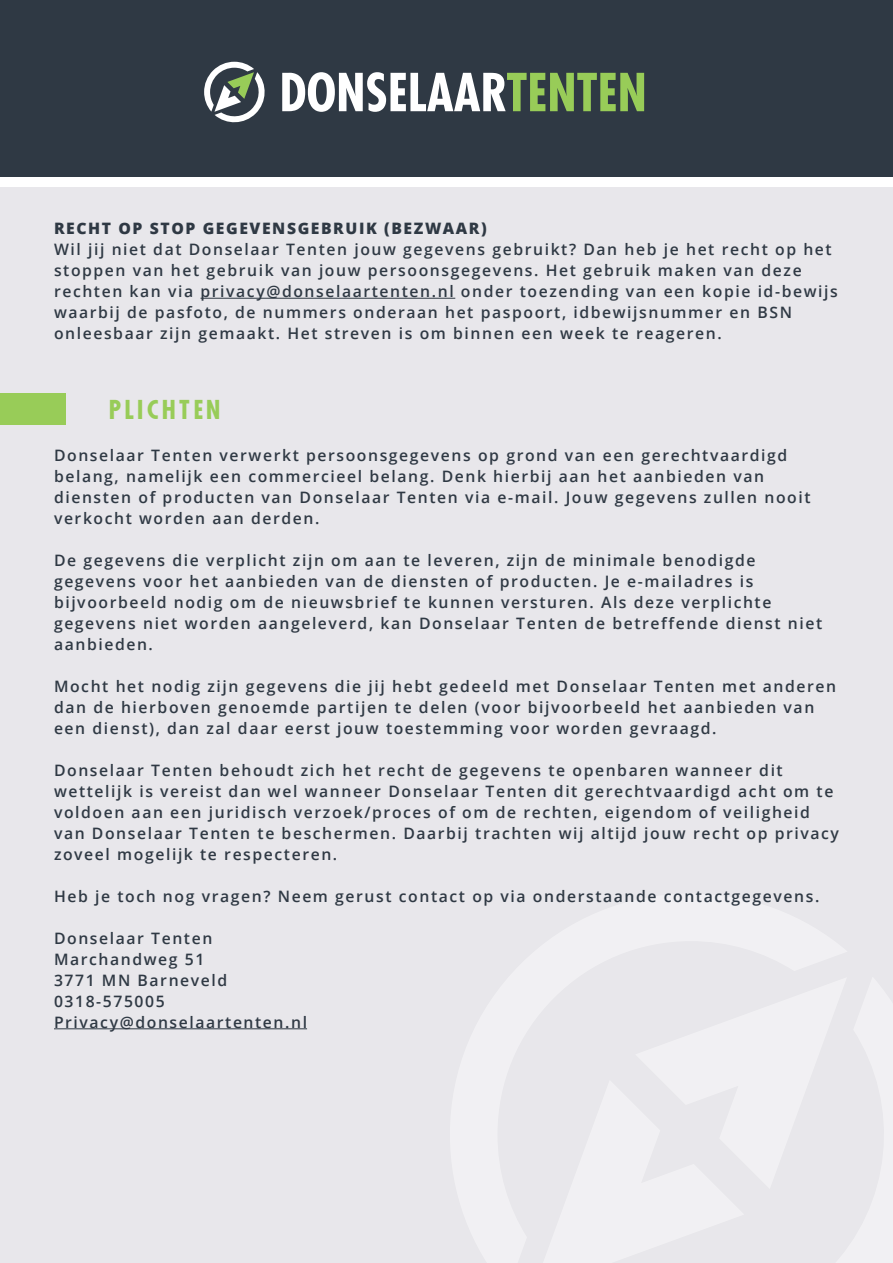
<style>
.page{position:relative;width:893px;height:1263px;background:#fff}
.page>*{position:absolute;margin:0;border:0;box-sizing:border-box;transform-origin:0 0}
.t1{font:700 25.5px "Futura Cond";letter-spacing:.1em;color:#98cc58}
.t2{font:600 15.75px/21px "Open Sans";letter-spacing:.1em;color:#2f3944}
.t3{font:800 15.75px "Open Sans";letter-spacing:.1em;color:#2f3944}
</style>
<div class="page">
<div style="left:0;top:187px;width:893px;height:1076px;background:#e8e7eb"></div>
<hr style="left:200px;top:298px;width:255px;height:1px;background:#2f3944">
<hr style="left:54px;top:1028px;width:253px;height:1px;background:#2f3944">
<div style="left:0;top:0;width:893px;height:176px;background:#2f3944"></div>
<svg style="left:282px;top:72px;width:362px;height:40px"></svg>
<svg style="left:204px;top:62px;width:61px;height:60px"></svg>
<div style="left:0;top:394px;width:66px;height:31px;background:#98cc58"></div>
<p class="t3" style="left:54px;top:216px;width:434px">RECHT OP STOP GEGEVENSGEBRUIK (BEZWAAR)</p>
<p class="t2" style="left:54px;top:238px;width:785px">Wil jij niet dat Donselaar Tenten jouw gegevens gebruikt? Dan heb je het recht op het stoppen van het gebruik van jouw persoonsgegevens. Het gebruik maken van deze rechten kan via privacy@donselaartenten.nl onder toezending van een kopie id-bewijs waarbij de pasfoto, de nummers onderaan het paspoort, idbewijsnummer en BSN onleesbaar zijn gemaakt. Het streven is om binnen een week te reageren.</p>
<h1 class="t1" style="left:108px;top:393px;width:114px">PLICHTEN</h1>
<p class="t2" style="left:54px;top:444px;width:758px">Donselaar Tenten verwerkt persoonsgegevens op grond van een gerechtvaardigd belang, namelijk een commercieel belang. Denk hierbij aan het aanbieden van diensten of producten van Donselaar Tenten via e-mail. Jouw gegevens zullen nooit verkocht worden aan derden.</p>
<p class="t2" style="left:54px;top:549px;width:770px">De gegevens die verplicht zijn om aan te leveren, zijn de minimale benodigde gegevens voor het aanbieden van de diensten of producten. Je e-mailadres is bijvoorbeeld nodig om de nieuwsbrief te kunnen versturen. Als deze verplichte gegevens niet worden aangeleverd, kan Donselaar Tenten de betreffende dienst niet aanbieden.</p>
<p class="t2" style="left:54px;top:675px;width:784px">Mocht het nodig zijn gegevens die jij hebt gedeeld met Donselaar Tenten met anderen dan de hierboven genoemde partijen te delen (voor bijvoorbeeld het aanbieden van een dienst), dan zal daar eerst jouw toestemming voor worden gevraagd.</p>
<p class="t2" style="left:54px;top:759px;width:786px">Donselaar Tenten behoudt zich het recht de gegevens te openbaren wanneer dit wettelijk is vereist dan wel wanneer Donselaar Tenten dit gerechtvaardigd acht om te voldoen aan een juridisch verzoek/proces of om de rechten, eigendom of veiligheid van Donselaar Tenten te beschermen. Daarbij trachten wij altijd jouw recht op privacy zoveel mogelijk te respecteren.</p>
<p class="t2" style="left:54px;top:885px;width:767px">Heb je toch nog vragen? Neem gerust contact op via onderstaande contactgegevens.</p>
<p class="t2" style="left:54px;top:927px;width:255px">Donselaar Tenten<br>Marchandweg 51<br>3771 MN Barneveld<br>0318-575005<br>Privacy@donselaartenten.nl</p>
</div>
